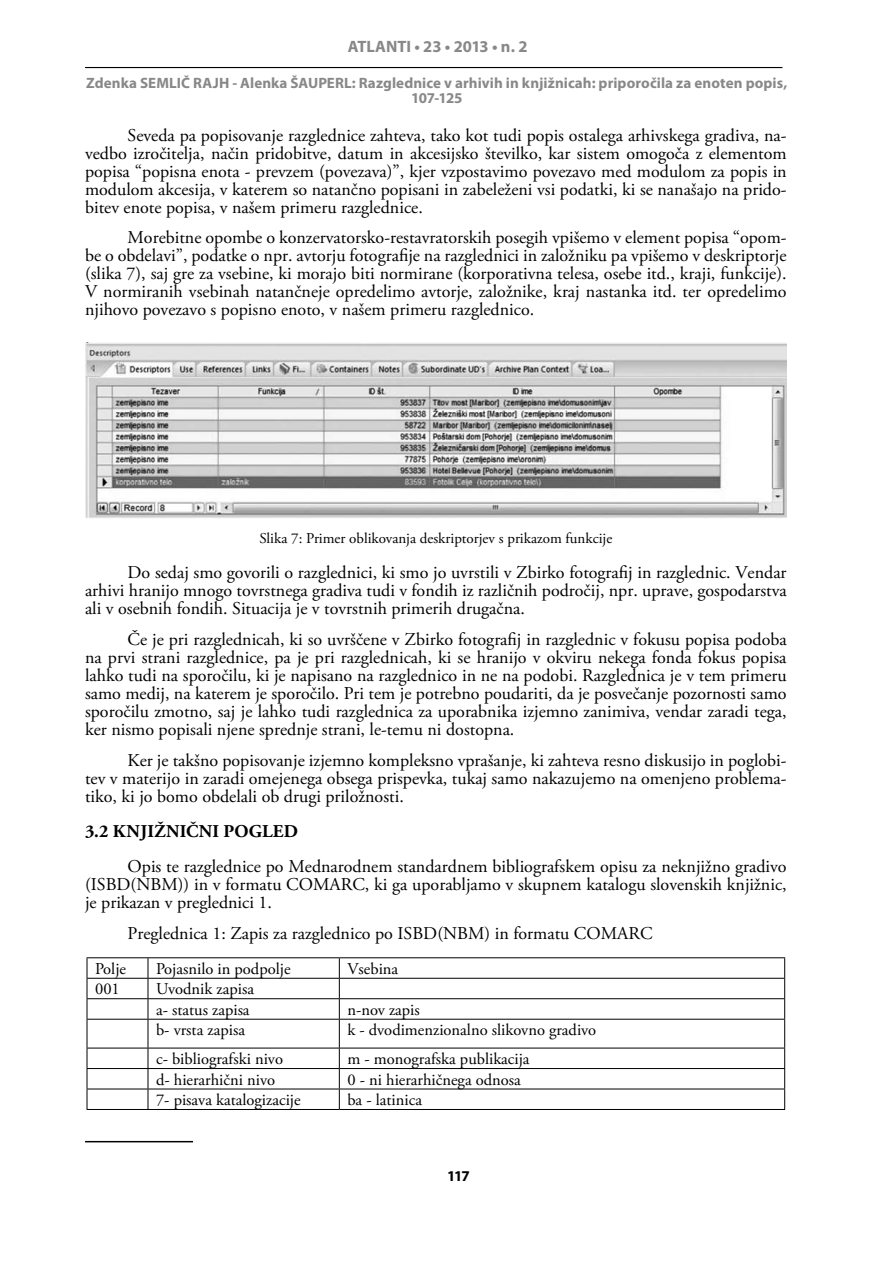
<style>
.page{position:relative;width:893px;height:1263px;background:#fff}
.page>*{position:absolute;margin:0;border:0;box-sizing:border-box;transform-origin:0 0}
.t1{font:18px/18px "Adobe Garamond Pro";color:#000;text-align:justify}
.t2{font:700 18px "Adobe Garamond Pro";letter-spacing:.015em;color:#000}
.t3{font:16.5px/20.4px "Adobe Garamond Pro";color:#000}
.t4{font:700 16.5px "Myriad Pro";letter-spacing:-.005em;color:#87888a}
.t5{font:700 15px/15px "Myriad Pro";letter-spacing:.005em;color:#87888a;text-align:center}
.t6{font:15px "Adobe Garamond Pro";letter-spacing:-.02em;color:#000}
.t7{font:700 15px "Myriad Pro";color:#000}
</style>
<div class="page">
<hr style="left:85px;top:67px;width:697px;height:1px;background:#000">
<img style="left:85px;top:342px;width:701px;height:176px">
<hr style="left:87px;top:957px;width:61px;height:1px;background:#000">
<hr style="left:148px;top:957px;width:191px;height:1px;background:#000">
<hr style="left:339px;top:957px;width:446px;height:1px;background:#000">
<hr style="left:87px;top:978px;width:61px;height:1px;background:#000">
<hr style="left:148px;top:978px;width:191px;height:1px;background:#000">
<hr style="left:339px;top:978px;width:446px;height:1px;background:#000">
<hr style="left:87px;top:998px;width:61px;height:1px;background:#000">
<hr style="left:148px;top:998px;width:191px;height:1px;background:#000">
<hr style="left:339px;top:998px;width:446px;height:1px;background:#000">
<hr style="left:87px;top:1019px;width:61px;height:1px;background:#000">
<hr style="left:148px;top:1019px;width:191px;height:1px;background:#000">
<hr style="left:339px;top:1019px;width:446px;height:1px;background:#000">
<hr style="left:87px;top:1048px;width:61px;height:1px;background:#000">
<hr style="left:148px;top:1048px;width:191px;height:1px;background:#000">
<hr style="left:339px;top:1048px;width:446px;height:1px;background:#000">
<hr style="left:87px;top:1068px;width:61px;height:1px;background:#000">
<hr style="left:148px;top:1068px;width:191px;height:1px;background:#000">
<hr style="left:339px;top:1068px;width:446px;height:1px;background:#000">
<hr style="left:87px;top:1089px;width:61px;height:1px;background:#000">
<svg style="left:87px;top:958px;width:1px;height:151px"></svg>
<hr style="left:148px;top:1089px;width:191px;height:1px;background:#000">
<svg style="left:148px;top:958px;width:1px;height:151px"></svg>
<hr style="left:339px;top:1089px;width:446px;height:1px;background:#000">
<svg style="left:339px;top:958px;width:1px;height:151px"></svg>
<svg style="left:784px;top:958px;width:1px;height:151px"></svg>
<hr style="left:87px;top:1109px;width:61px;height:1px;background:#000">
<hr style="left:148px;top:1109px;width:191px;height:1px;background:#000">
<hr style="left:339px;top:1109px;width:446px;height:1px;background:#000">
<hr style="left:85px;top:1141px;width:108px;height:1px;background:#000">
<p class="t4" style="left:348px;top:35px;width:181px">ATLANTI • 23 • 2013 • n. 2</p>
<p class="t5" style="left:86px;top:75px;width:703px">Zdenka SEMLIČ RAJH - Alenka ŠAUPERL: Razglednice v arhivih in knjižnicah: priporočila za enoten popis,<br>107-125</p>
<p class="t1" style="left:85px;top:127px;width:703px;text-indent:43px">Seveda pa popisovanje razglednice zahteva, tako kot tudi popis ostalega arhivskega gradiva, na&shy;vedbo izročitelja, način pridobitve, datum in akcesijsko številko, kar sistem omogoča z elementom popisa “popisna enota - prevzem (povezava)”, kjer vzpostavimo povezavo med modulom za popis in modulom akcesija, v katerem so natančno popisani in zabeleženi vsi podatki, ki se nanašajo na prido&shy;bitev enote popisa, v našem primeru razglednice.</p>
<p class="t1" style="left:85px;top:229px;width:703px;text-indent:43px">Morebitne opombe o konzervatorsko-restavratorskih posegih vpišemo v element popisa “opom&shy;be o obdelavi”, podatke o npr. avtorju fotografije na razglednici in založniku pa vpišemo v deskriptorje (slika 7), saj gre za vsebine, ki morajo biti normirane (korporativna telesa, osebe itd., kraji, funkcije).<br>V normiranih vsebinah natančneje opredelimo avtorje, založnike, kraj nastanka itd. ter opredelimo njihovo povezavo s popisno enoto, v našem primeru razglednico.</p>
<p class="t6" style="left:259px;top:529px;width:354px">Slika 7: Primer oblikovanja deskriptorjev s prikazom funkcije</p>
<p class="t1" style="left:85px;top:564px;width:703px;text-indent:43px">Do sedaj smo govorili o razglednici, ki smo jo uvrstili v Zbirko fotografij in razglednic. Vendar arhivi hranijo mnogo tovrstnega gradiva tudi v fondih iz različnih področij, npr. uprave, gospodarstva ali v osebnih fondih. Situacija je v tovrstnih primerih drugačna.</p>
<p class="t1" style="left:85px;top:631px;width:703px;text-indent:43px">Če je pri razglednicah, ki so uvrščene v Zbirko fotografij in razglednic v fokusu popisa podoba na prvi strani razglednice, pa je pri razglednicah, ki se hranijo v okviru nekega fonda fokus popisa lahko tudi na sporočilu, ki je napisano na razglednico in ne na podobi. Razglednica je v tem primeru samo medij, na katerem je sporočilo. Pri tem je potrebno poudariti, da je posvečanje pozornosti samo sporočilu zmotno, saj je lahko tudi razglednica za uporabnika izjemno zanimiva, vendar zaradi tega, ker nismo popisali njene sprednje strani, le-temu ni dostopna.</p>
<p class="t1" style="left:85px;top:752px;width:703px;text-indent:43px">Ker je takšno popisovanje izjemno kompleksno vprašanje, ki zahteva resno diskusijo in poglobi&shy;tev v materijo in zaradi omejenega obsega prispevka, tukaj samo nakazujemo na omenjeno problema&shy;tiko, ki jo bomo obdelali ob drugi priložnosti.</p>
<p class="t2" style="left:85px;top:821px;width:215px">3.2 KNJIŽNIČNI POGLED</p>
<p class="t1" style="left:85px;top:858px;width:703px;text-indent:43px">Opis te razglednice po Mednarodnem standardnem bibliografskem opisu za neknjižno gradivo (ISBD(NBM)) in v formatu COMARC, ki ga uporabljamo v skupnem katalogu slovenskih knjižnic, je prikazan v preglednici 1.</p>
<p class="t1" style="left:128px;top:924px;width:537px">Preglednica 1: Zapis za razglednico po ISBD(NBM) in formatu COMARC<sup>14</sup></p>
<p class="t3" style="left:95px;top:959px;width:32px">Polje</p>
<p class="t3" style="left:156px;top:959px;width:136px">Pojasnilo in podpolje</p>
<p class="t3" style="left:347px;top:959px;width:52px">Vsebina</p>
<p class="t3" style="left:95px;top:979px;width:26px">001</p>
<p class="t3" style="left:156px;top:979px;width:100px">Uvodnik zapisa a- status zapisa</p>
<p class="t3" style="left:347px;top:1000px;width:74px">n-nov zapis</p>
<p class="t3" style="left:156px;top:1020px;width:91px">b- vrsta zapisa</p>
<p class="t3" style="left:347px;top:1020px;width:250px">k - dvodimenzionalno slikovno gradivo</p>
<p class="t3" style="left:156px;top:1049px;width:128px">c- bibliografski nivo</p>
<p class="t3" style="left:347px;top:1049px;width:184px">m - monografska publikacija</p>
<p class="t3" style="left:156px;top:1070px;width:121px">d- hierarhični nivo</p>
<p class="t3" style="left:347px;top:1070px;width:175px">0 - ni hierarhičnega odnosa</p>
<p class="t3" style="left:156px;top:1090px;width:146px">7- pisava katalogizacije</p>
<p class="t3" style="left:347px;top:1090px;width:76px">ba - latinica</p>
<p class="t7" style="left:447px;top:1166px;width:24px">117</p>
</div>
